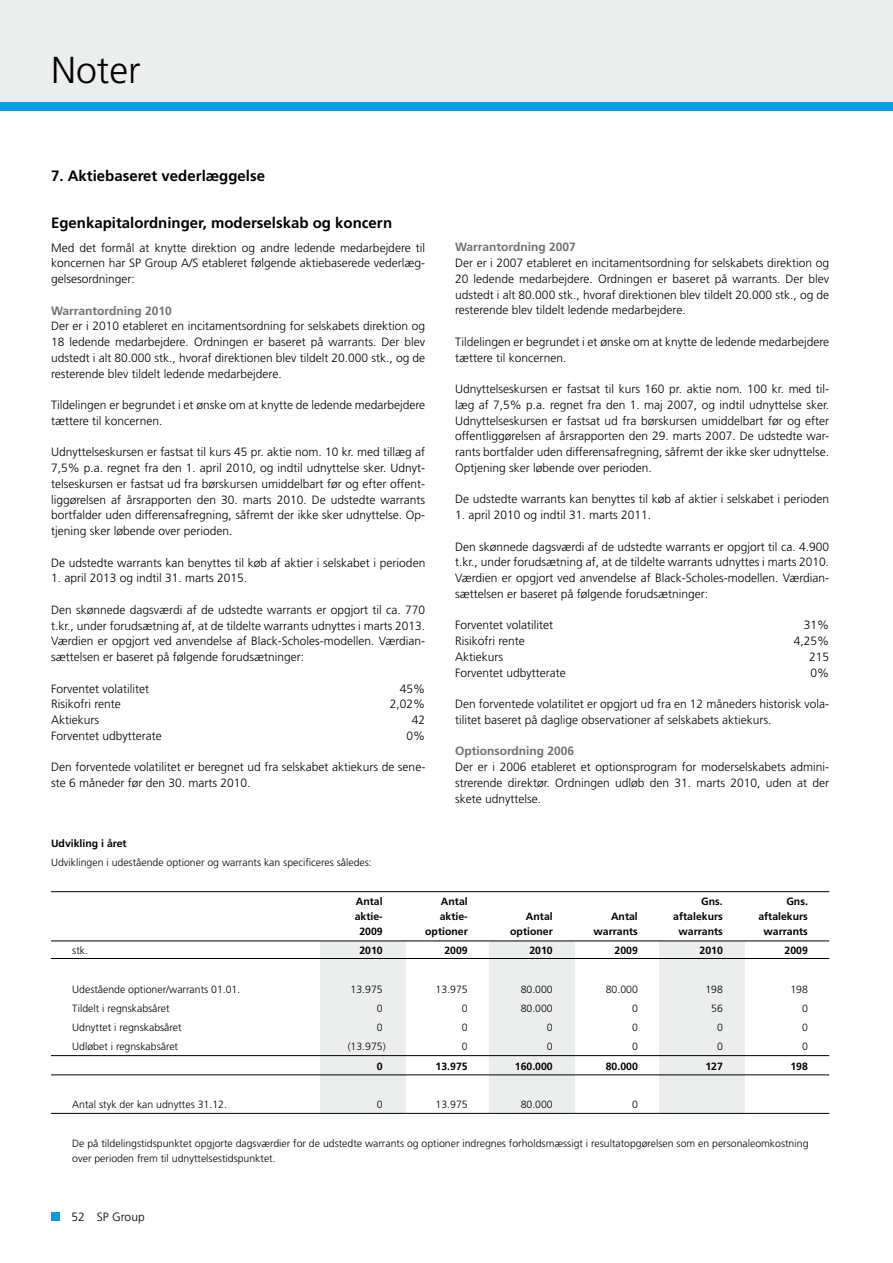
<style>
.page{position:relative;width:893px;height:1263px;background:#fff}
.page>*{position:absolute;margin:0;border:0;box-sizing:border-box;transform-origin:0 0}
.t1{font:300 37.5px "Frutiger LT Std";color:#000}
.t2{font:700 15px "Frutiger LT Std";color:#000}
.t3{font:300 12px/15.8px "Frutiger LT Std";color:#000;text-align:justify}
.t4{font:700 12px "Frutiger LT Std";color:#707172}
.t5{font:300 10.5px/15px "Frutiger LT Std";color:#000}
.t6{font:700 10.5px "Frutiger LT Std";color:#000}
</style>
<div class="page">
<div style="left:0;top:0;width:893px;height:111px;background:#eceded"></div>
<div style="left:51px;top:1212px;width:9px;height:9px;background:#009ee0"></div>
<div style="left:659px;top:941px;width:85px;height:172px;background:#eceded"></div>
<div style="left:489px;top:941px;width:85px;height:172px;background:#eceded"></div>
<div style="left:320px;top:941px;width:85px;height:172px;background:#eceded"></div>
<hr style="left:51px;top:891px;width:778px;height:1px;background:#000">
<hr style="left:51px;top:940px;width:778px;height:1px;background:#000">
<hr style="left:51px;top:958px;width:778px;height:1px;background:#000">
<hr style="left:51px;top:1055px;width:778px;height:1px;background:#000">
<hr style="left:51px;top:1074px;width:778px;height:1px;background:#000">
<hr style="left:51px;top:1113px;width:778px;height:1px;background:#000">
<div style="left:0;top:102px;width:893px;height:9px;background:#009ee0"></div>
<h1 class="t1" style="left:51px;top:49px;width:91px">Noter</h1>
<p class="t2" style="left:51px;top:167px;width:215px">7. Aktiebaseret vederlæggelse</p>
<p class="t2" style="left:51px;top:213px;width:343px">Egenkapitalordninger, moderselskab og koncern</p>
<p class="t3" style="left:51px;top:240px;width:376px">Med det formål at knytte direktion og andre ledende medarbejdere til koncernen har SP Group A/S etableret følgende aktiebaserede vederlæg&shy;gelsesordninger:</p>
<p class="t4" style="left:51px;top:303px;width:122px">Warrantordning 2010</p>
<p class="t3" style="left:51px;top:318px;width:376px">Der er i 2010 etableret en incitamentsordning for selskabets direktion og 18 ledende medarbejdere. Ordningen er baseret på warrants. Der blev udstedt i alt 80.000 stk., hvoraf direktionen blev tildelt 20.000 stk., og de resterende blev tildelt ledende medarbejdere.</p>
<p class="t3" style="left:51px;top:397px;width:376px">Tildelingen er begrundet i et ønske om at knytte de ledende medarbejdere tættere til koncernen.</p>
<p class="t3" style="left:51px;top:444px;width:376px">Udnyttelseskursen er fastsat til kurs 45 pr. aktie nom. 10 kr. med tillæg af 7,5% p.a. regnet fra den 1. april 2010, og indtil udnyttelse sker. Udnyt&shy;telseskursen er fastsat ud fra børskursen umiddelbart før og efter offent&shy;liggørelsen af årsrapporten den 30. marts 2010. De udstedte warrants bortfalder uden differensafregning, såfremt der ikke sker udnyttelse. Op&shy;tjening sker løbende over perioden.</p>
<p class="t3" style="left:51px;top:555px;width:376px">De udstedte warrants kan benyttes til køb af aktier i selskabet i perioden</p>
<p class="t3" style="left:51px;top:570px;width:198px">1. april 2013 og indtil 31. marts 2015.</p>
<p class="t3" style="left:51px;top:602px;width:376px">Den skønnede dagsværdi af de udstedte warrants er opgjort til ca. 770 t.kr., under forudsætning af, at de tildelte warrants udnyttes i marts 2013.<br>Værdien er opgjort ved anvendelse af Black-Scholes-modellen. Værdian&shy;sættelsen er baseret på følgende forudsætninger:</p>
<p class="t3" style="left:51px;top:681px;width:99px">Forventet volatilitet</p>
<p class="t3" style="left:400px;top:681px;width:27px">45%</p>
<p class="t3" style="left:51px;top:696px;width:71px">Risikofri rente</p>
<p class="t3" style="left:390px;top:696px;width:37px">2,02%</p>
<p class="t3" style="left:51px;top:712px;width:49px">Aktiekurs</p>
<p class="t3" style="left:412px;top:712px;width:15px">42</p>
<p class="t3" style="left:51px;top:728px;width:112px">Forventet udbytterate</p>
<p class="t3" style="left:407px;top:728px;width:20px">0%</p>
<p class="t3" style="left:51px;top:759px;width:376px">Den forventede volatilitet er beregnet ud fra selskabet aktiekurs de sene&shy;ste 6 måneder før den 30. marts 2010.</p>
<p class="t4" style="left:455px;top:240px;width:122px">Warrantordning 2007</p>
<p class="t3" style="left:455px;top:255px;width:376px">Der er i 2007 etableret en incitamentsordning for selskabets direktion og 20 ledende medarbejdere. Ordningen er baseret på warrants. Der blev udstedt i alt 80.000 stk., hvoraf direktionen blev tildelt 20.000 stk., og de resterende blev tildelt ledende medarbejdere.</p>
<p class="t3" style="left:455px;top:334px;width:376px">Tildelingen er begrundet i et ønske om at knytte de ledende medarbejdere tættere til koncernen.</p>
<p class="t3" style="left:455px;top:381px;width:376px">Udnyttelseskursen er fastsat til kurs 160 pr. aktie nom. 100 kr. med til&shy;læg af 7,5% p.a. regnet fra den 1. maj 2007, og indtil udnyttelse sker.<br>Udnyttelseskursen er fastsat ud fra børskursen umiddelbart før og efter offentliggørelsen af årsrapporten den 29. marts 2007. De udstedte war&shy;rants bortfalder uden differensafregning, såfremt der ikke sker udnyttelse.<br>Optjening sker løbende over perioden.</p>
<p class="t3" style="left:455px;top:492px;width:376px">De udstedte warrants kan benyttes til køb af aktier i selskabet i perioden</p>
<p class="t3" style="left:455px;top:507px;width:198px">1. april 2010 og indtil 31. marts 2011.</p>
<p class="t3" style="left:455px;top:539px;width:376px">Den skønnede dagsværdi af de udstedte warrants er opgjort til ca. 4.900 t.kr., under forudsætning af, at de tildelte warrants udnyttes i marts 2010.<br>Værdien er opgjort ved anvendelse af Black-Scholes-modellen. Værdian&shy;sættelsen er baseret på følgende forudsætninger:</p>
<p class="t3" style="left:455px;top:617px;width:99px">Forventet volatilitet</p>
<p class="t3" style="left:804px;top:617px;width:27px">31%</p>
<p class="t3" style="left:455px;top:633px;width:71px">Risikofri rente</p>
<p class="t3" style="left:794px;top:633px;width:37px">4,25%</p>
<p class="t3" style="left:455px;top:649px;width:49px">Aktiekurs</p>
<p class="t3" style="left:809px;top:649px;width:22px">215</p>
<p class="t3" style="left:455px;top:665px;width:112px">Forventet udbytterate</p>
<p class="t3" style="left:810px;top:665px;width:20px">0%</p>
<p class="t3" style="left:455px;top:696px;width:376px">Den forventede volatilitet er opgjort ud fra en 12 måneders historisk vola&shy;tilitet baseret på daglige observationer af selskabets aktiekurs.</p>
<p class="t4" style="left:455px;top:744px;width:121px">Optionsordning 2006</p>
<p class="t3" style="left:455px;top:759px;width:376px">Der er i 2006 etableret et optionsprogram for moderselskabets admini&shy;strerende direktør. Ordningen udløb den 31. marts 2010, uden at der skete udnyttelse.</p>
<p class="t6" style="left:51px;top:837px;width:77px">Udvikling i året</p>
<p class="t5" style="left:51px;top:855px;width:322px">Udviklingen i udestående optioner og warrants kan specificeres således:</p>
<p class="t6" style="left:356px;top:895px;width:28px">Antal</p>
<p class="t6" style="left:441px;top:895px;width:28px">Antal</p>
<p class="t6" style="left:701px;top:895px;width:23px">Gns.</p>
<p class="t6" style="left:786px;top:895px;width:23px">Gns.</p>
<p class="t6" style="left:355px;top:910px;width:30px">aktie-</p>
<p class="t6" style="left:440px;top:910px;width:30px">aktie-</p>
<p class="t6" style="left:526px;top:910px;width:28px">Antal</p>
<p class="t6" style="left:611px;top:910px;width:28px">Antal</p>
<p class="t6" style="left:673px;top:910px;width:51px">aftalekurs</p>
<p class="t6" style="left:758px;top:910px;width:51px">aftalekurs</p>
<p class="t6" style="left:359px;top:925px;width:25px">2009</p>
<p class="t6" style="left:425px;top:925px;width:44px">optioner</p>
<p class="t6" style="left:510px;top:925px;width:44px">optioner</p>
<p class="t6" style="left:593px;top:925px;width:46px">warrants</p>
<p class="t6" style="left:678px;top:925px;width:46px">warrants</p>
<p class="t6" style="left:764px;top:925px;width:46px">warrants</p>
<p class="t5" style="left:72px;top:943px;width:17px">stk.</p>
<p class="t6" style="left:359px;top:944px;width:25px">2010</p>
<p class="t6" style="left:444px;top:944px;width:25px">2009</p>
<p class="t6" style="left:529px;top:944px;width:25px">2010</p>
<p class="t6" style="left:614px;top:944px;width:25px">2009</p>
<p class="t6" style="left:699px;top:944px;width:25px">2010</p>
<p class="t6" style="left:785px;top:944px;width:25px">2009</p>
<p class="t5" style="left:72px;top:981px;width:170px">Udestående optioner/warrants 01.01.</p>
<p class="t5" style="left:351px;top:981px;width:34px">13.975</p>
<p class="t5" style="left:436px;top:981px;width:34px">13.975</p>
<p class="t5" style="left:521px;top:981px;width:34px">80.000</p>
<p class="t5" style="left:606px;top:981px;width:34px">80.000</p>
<p class="t5" style="left:705px;top:981px;width:19px">198</p>
<p class="t5" style="left:790px;top:981px;width:19px">198</p>
<p class="t5" style="left:72px;top:1001px;width:99px">Tildelt i regnskabsåret</p>
<p class="t5" style="left:377px;top:1001px;width:7px">0</p>
<p class="t5" style="left:462px;top:1001px;width:7px">0</p>
<p class="t5" style="left:521px;top:1001px;width:34px">80.000</p>
<p class="t5" style="left:632px;top:1001px;width:7px">0</p>
<p class="t5" style="left:711px;top:1001px;width:13px">56</p>
<p class="t5" style="left:802px;top:1001px;width:7px">0</p>
<p class="t5" style="left:72px;top:1020px;width:111px">Udnyttet i regnskabsåret</p>
<p class="t5" style="left:377px;top:1020px;width:7px">0</p>
<p class="t5" style="left:462px;top:1020px;width:7px">0</p>
<p class="t5" style="left:547px;top:1020px;width:7px">0</p>
<p class="t5" style="left:632px;top:1020px;width:7px">0</p>
<p class="t5" style="left:717px;top:1020px;width:7px">0</p>
<p class="t5" style="left:802px;top:1020px;width:7px">0</p>
<p class="t5" style="left:72px;top:1039px;width:107px">Udløbet i regnskabsåret</p>
<p class="t5" style="left:348px;top:1039px;width:39px">(13.975)</p>
<p class="t5" style="left:462px;top:1039px;width:7px">0</p>
<p class="t5" style="left:547px;top:1039px;width:7px">0</p>
<p class="t5" style="left:632px;top:1039px;width:7px">0</p>
<p class="t5" style="left:717px;top:1039px;width:7px">0</p>
<p class="t5" style="left:802px;top:1039px;width:7px">0</p>
<p class="t6" style="left:377px;top:1060px;width:7px">0</p>
<p class="t6" style="left:436px;top:1060px;width:34px">13.975</p>
<p class="t6" style="left:515px;top:1060px;width:39px">160.000</p>
<p class="t6" style="left:606px;top:1060px;width:34px">80.000</p>
<p class="t6" style="left:705px;top:1060px;width:19px">127</p>
<p class="t6" style="left:790px;top:1060px;width:19px">198</p>
<p class="t5" style="left:72px;top:1097px;width:156px">Antal styk der kan udnyttes 31.12.</p>
<p class="t5" style="left:377px;top:1097px;width:7px">0</p>
<p class="t5" style="left:436px;top:1097px;width:34px">13.975</p>
<p class="t5" style="left:521px;top:1097px;width:34px">80.000</p>
<p class="t5" style="left:632px;top:1097px;width:7px">0</p>
<p class="t5" style="left:72px;top:1136px;width:738px">De på tildelingstidspunktet opgjorte dagsværdier for de udstedte warrants og optioner indregnes forholdsmæssigt i resultatopgørelsen som en personaleomkostning over perioden frem til udnyttelsestidspunktet.</p>
<p class="t3" style="left:72px;top:1209px;width:75px">52 SP Group</p>
</div>
